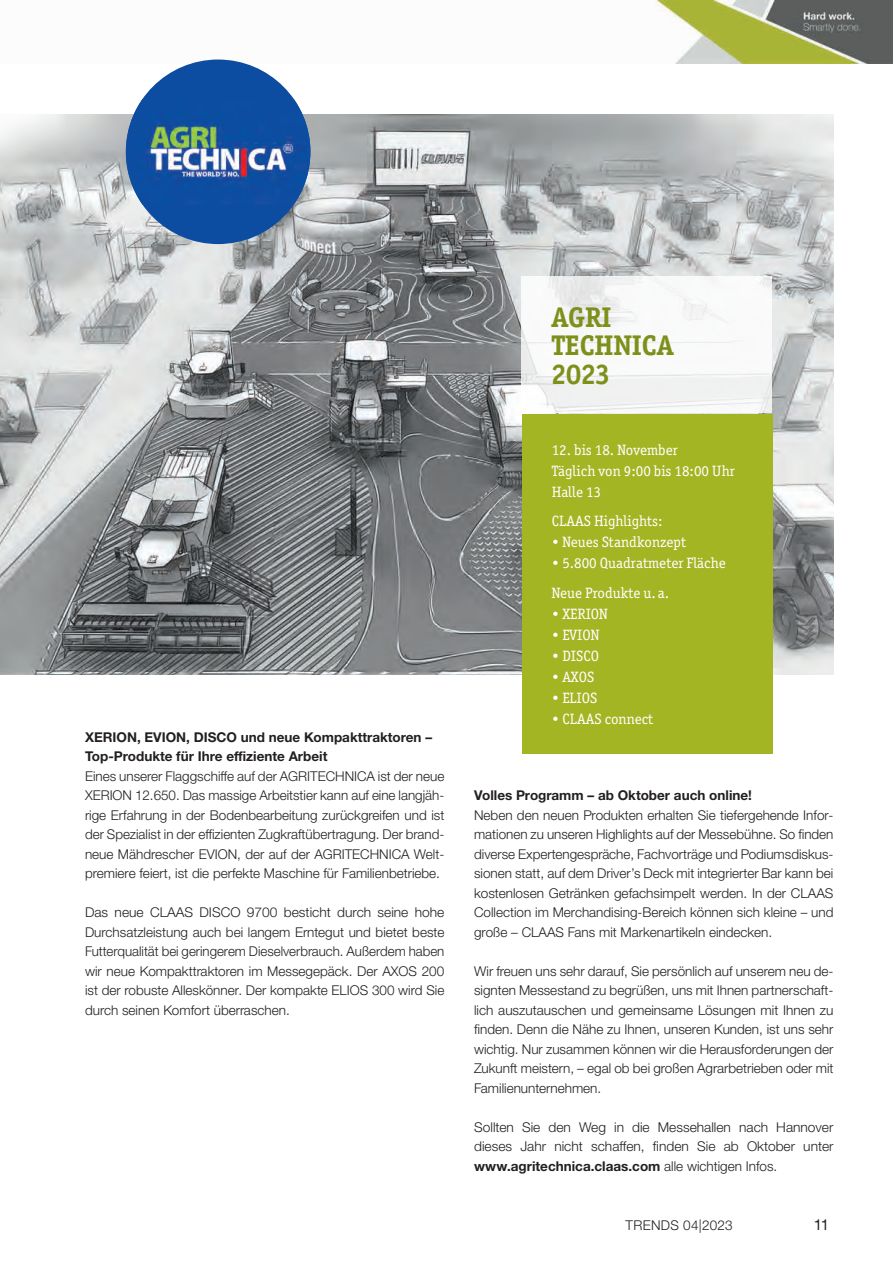
<style>
.page{position:relative;width:893px;height:1263px;background:#fff}
.page>*{position:absolute;margin:0;border:0;box-sizing:border-box;transform-origin:0 0}
.t1{font:700 28.5px/28.5px "Officina Serif ITC Pro";color:#7e901a}
.t2{font:15px/21px "Officina Serif ITC Pro";color:#fff}
.t3{font:15px "CLAAS Helvetica Neue";color:#231f20}
.t4{font:300 13.5px/19.5px "CLAAS Helvetica Neue";color:#231f20;text-align:justify}
.t5{font:700 13.5px/19.5px "CLAAS Helvetica Neue";color:#231f20}
.t6{font:300 13.5px "CLAAS Helvetica Neue";letter-spacing:.025em;color:#231f20}
.s1{font-weight:700}
</style>
<div class="page">
<img style="left:193px;top:0;width:700px;height:63px">
<img style="left:0;top:115px;width:833px;height:560px">
<div style="left:126px;top:60px;width:184px;height:184px;background:#0d4da1;border-radius:50%"></div>
<img style="left:126px;top:99px;width:184px;height:106px">
<div style="left:522px;top:414px;width:251px;height:339px;background:#a4b523"></div>
<svg style="left:522px;top:276px;width:250px;height:137px"></svg>
<p class="t5" style="left:85px;top:727px;width:349px">XERION, EVION, DISCO und neue Kompakttraktoren –<br>Top-Produkte für Ihre effiziente Arbeit</p>
<p class="t4" style="left:85px;top:766px;width:361px">Eines unserer Flaggschiffe auf der AGRITECHNICA ist der neue XERION 12.650. Das massige Arbeitstier kann auf eine langjäh&shy;rige Erfahrung in der Bodenbearbeitung zurückgreifen und ist der Spezialist in der effizienten Zugkraftübertragung. Der brand&shy;neue Mähdrescher EVION, der auf der AGRITECHNICA Welt&shy;premiere feiert, ist die perfekte Maschine für Familienbetriebe.</p>
<p class="t4" style="left:85px;top:903px;width:361px">Das neue CLAAS DISCO 9700 besticht durch seine hohe Durchsatzleistung auch bei langem Erntegut und bietet beste Futterqualität bei geringerem Dieselverbrauch. Außerdem haben wir neue Kompakttraktoren im Messegepäck. Der AXOS 200 ist der robuste Alleskönner. Der kompakte ELIOS 300 wird Sie durch seinen Komfort überraschen.</p>
<h1 class="t1" style="left:552px;top:302px;width:123px">AGRI<br>TECHNICA<br>2023</h1>
<p class="t2" style="left:552px;top:439px;width:185px">12. bis 18. November<br>Täglich von 9:00 bis 18:00 Uhr<br>Halle 13</p>
<p class="t2" style="left:552px;top:511px;width:112px">CLAAS Highlights:</p>
<p class="t2" style="left:552px;top:532px;width:136px">• Neues Standkonzept</p>
<p class="t2" style="left:552px;top:548px;width:176px;line-height:29.5px">• 5.800 Quadratmeter Fläche<br>Neue Produkte u. a.</p>
<p class="t2" style="left:552px;top:603px;width:58px">• XERION</p>
<p class="t2" style="left:552px;top:624px;width:49px">• EVION</p>
<p class="t2" style="left:552px;top:645px;width:49px">• DISCO</p>
<p class="t2" style="left:552px;top:666px;width:44px">• AXOS</p>
<p class="t2" style="left:552px;top:687px;width:47px">• ELIOS</p>
<p class="t2" style="left:552px;top:708px;width:103px">• CLAAS connect</p>
<p class="t5" style="left:474px;top:786px;width:279px">Volles Programm – ab Oktober auch online!</p>
<p class="t4" style="left:474px;top:805px;width:361px">Neben den neuen Produkten erhalten Sie tiefergehende Infor&shy;mationen zu unseren Highlights auf der Messebühne. So finden diverse Expertengespräche, Fachvorträge und Podiumsdiskus&shy;sionen statt, auf dem Driver’s Deck mit integrierter Bar kann bei kostenlosen Getränken gefachsimpelt werden. In der CLAAS Collection im Merchandising-Bereich können sich kleine – und große – CLAAS Fans mit Markenartikeln eindecken.</p>
<p class="t4" style="left:474px;top:961px;width:361px">Wir freuen uns sehr darauf, Sie persönlich auf unserem neu de&shy;signten Messestand zu begrüßen, uns mit Ihnen partnerschaft&shy;lich auszutauschen und gemeinsame Lösungen mit Ihnen zu finden. Denn die Nähe zu Ihnen, unseren Kunden, ist uns sehr wichtig. Nur zusammen können wir die Herausforderungen der Zukunft meistern, – egal ob bei großen Agrarbetrieben oder mit Familienunternehmen.</p>
<p class="t4" style="left:474px;top:1117px;width:361px">Sollten Sie den Weg in die Messehallen nach Hannover dieses Jahr nicht schaffen, finden Sie ab Oktober unter <span class="s1">www.agritechnica.claas.com</span> alle wichtigen Infos.</p>
<p class="t6" style="left:625px;top:1216px;width:109px">TRENDS 04|2023</p>
<p class="t3" style="left:814px;top:1215px;width:17px">11</p>
</div>
